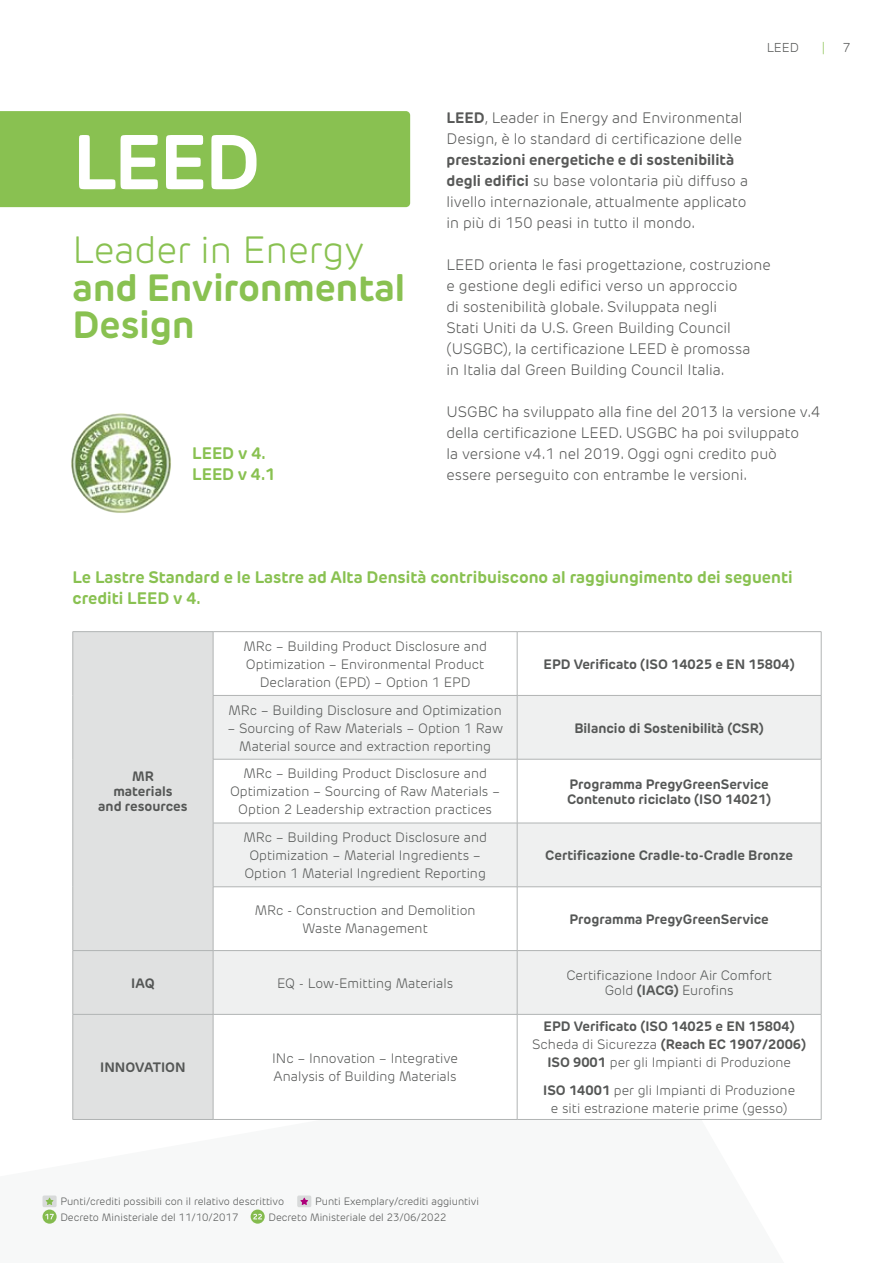
<style>
.page{position:relative;width:893px;height:1263px;background:#fff}
.page>*{position:absolute;margin:0;border:0;box-sizing:border-box;transform-origin:0 0}
.t1{font:700 76.5px "New Rubrik Edge";color:#fff}
.t2{font:700 37.5px/37.5px "New Rubrik Edge";color:#89c151}
.t3{font:300 37.5px "New Rubrik Edge";color:#89c151}
.t4{font:700 16.5px/21px "New Rubrik Edge";color:#89c151}
.t5{font:300 15px/21px "New Rubrik Edge";color:#575857}
.t6{font:300 13.5px/18px "New Rubrik Edge";color:#555756;text-align:center}
.t7{font:700 13.5px/15px "New Rubrik Edge";color:#555756;text-align:center}
.t8{font:300 12.75px "New Rubrik Edge";color:#555756}
.t9{font:300 12.75px "New Rubrik Edge";color:#89c151}
.t10{font:300 10.5px/15.8px "New Rubrik Edge";color:#555756}
.s1{font-weight:700}
.s2{font-weight:300}
</style>
<div class="page">
<svg style="left:42px;top:1059px;width:270px;height:165px"></svg>
<div style="left:0;top:111px;width:410px;height:96px;background:#89c151"></div>
<div style="left:74px;top:632px;width:139px;height:487px;background:#e0e1e1"></div>
<svg style="left:214px;top:632px;width:607px;height:487px"></svg>
<svg style="left:214px;top:696px;width:607px;height:318px;fill:#eff0f0"></svg>
<hr style="left:73px;top:632px;width:1px;height:63px;background:#b1b4b4">
<hr style="left:73px;top:695px;width:1px;height:64px;background:#b1b4b4">
<hr style="left:73px;top:759px;width:1px;height:64px;background:#b1b4b4">
<hr style="left:73px;top:823px;width:1px;height:64px;background:#b1b4b4">
<hr style="left:73px;top:887px;width:1px;height:63px;background:#b1b4b4">
<hr style="left:73px;top:631px;width:140px;height:1px;background:#b1b4b4">
<hr style="left:213px;top:632px;width:1px;height:63px;background:#b1b4b4">
<hr style="left:213px;top:631px;width:304px;height:1px;background:#b1b4b4">
<hr style="left:517px;top:631px;width:304px;height:1px;background:#b1b4b4">
<hr style="left:517px;top:632px;width:1px;height:63px;background:#b1b4b4">
<hr style="left:821px;top:632px;width:1px;height:63px;background:#b1b4b4">
<hr style="left:213px;top:695px;width:1px;height:64px;background:#b1b4b4">
<hr style="left:213px;top:695px;width:304px;height:1px;background:#b1b4b4">
<hr style="left:517px;top:695px;width:304px;height:1px;background:#b1b4b4">
<hr style="left:517px;top:695px;width:1px;height:64px;background:#b1b4b4">
<hr style="left:821px;top:695px;width:1px;height:64px;background:#b1b4b4">
<hr style="left:213px;top:759px;width:1px;height:64px;background:#b1b4b4">
<hr style="left:213px;top:759px;width:304px;height:1px;background:#b1b4b4">
<hr style="left:517px;top:759px;width:304px;height:1px;background:#b1b4b4">
<hr style="left:517px;top:759px;width:1px;height:64px;background:#b1b4b4">
<hr style="left:821px;top:759px;width:1px;height:64px;background:#b1b4b4">
<hr style="left:213px;top:823px;width:1px;height:64px;background:#b1b4b4">
<hr style="left:213px;top:823px;width:304px;height:1px;background:#b1b4b4">
<hr style="left:517px;top:823px;width:1px;height:64px;background:#b1b4b4">
<hr style="left:517px;top:823px;width:304px;height:1px;background:#b1b4b4">
<hr style="left:821px;top:823px;width:1px;height:64px;background:#b1b4b4">
<hr style="left:213px;top:887px;width:1px;height:63px;background:#b1b4b4">
<hr style="left:213px;top:886px;width:304px;height:1px;background:#b1b4b4">
<hr style="left:517px;top:887px;width:1px;height:63px;background:#b1b4b4">
<hr style="left:517px;top:886px;width:304px;height:1px;background:#b1b4b4">
<hr style="left:821px;top:887px;width:1px;height:63px;background:#b1b4b4">
<hr style="left:73px;top:951px;width:1px;height:63px;background:#b1b4b4">
<hr style="left:73px;top:950px;width:140px;height:1px;background:#b1b4b4">
<hr style="left:213px;top:951px;width:1px;height:63px;background:#b1b4b4">
<hr style="left:213px;top:950px;width:304px;height:1px;background:#b1b4b4">
<hr style="left:517px;top:951px;width:1px;height:63px;background:#b1b4b4">
<hr style="left:517px;top:950px;width:304px;height:1px;background:#b1b4b4">
<hr style="left:821px;top:951px;width:1px;height:63px;background:#b1b4b4">
<hr style="left:73px;top:1014px;width:1px;height:105px;background:#b1b4b4">
<hr style="left:73px;top:1014px;width:140px;height:1px;background:#b1b4b4">
<hr style="left:73px;top:1119px;width:140px;height:1px;background:#b1b4b4">
<hr style="left:213px;top:1014px;width:1px;height:105px;background:#b1b4b4">
<hr style="left:213px;top:1014px;width:304px;height:1px;background:#b1b4b4">
<hr style="left:213px;top:1119px;width:304px;height:1px;background:#b1b4b4">
<hr style="left:517px;top:1014px;width:1px;height:105px;background:#b1b4b4">
<hr style="left:517px;top:1014px;width:304px;height:1px;background:#b1b4b4">
<hr style="left:821px;top:1014px;width:1px;height:105px;background:#b1b4b4">
<hr style="left:517px;top:1119px;width:304px;height:1px;background:#b1b4b4">
<img style="left:71px;top:413px;width:100px;height:100px;border-radius:50px">
<h1 class="t1" style="left:73px;top:114px;width:189px">LEED</h1>
<h2 class="t3" style="left:73px;top:228px;width:293px">Leader in Energy</h2>
<h2 class="t2" style="left:73px;top:269px;width:334px">and Environmental<br>Design</h2>
<p class="t4" style="left:192px;top:443px;width:85px">LEED v 4.<br>LEED v 4.1</p>
<p class="t8" style="left:767px;top:40px;width:34px">LEED</p>
<p class="t9" style="left:822px;top:40px;width:5px">|</p>
<p class="t8" style="left:843px;top:40px;width:9px">7</p>
<p class="t5" style="left:446px;top:107px;width:298px"><span class="s1">LEED</span>, Leader in Energy and Environmental<br>Design, è lo standard di certificazione delle</p>
<p class="t5" style="left:446px;top:149px;width:303px"><span class="s1">prestazioni energetiche e di sostenibilità degli edifici</span> su base volontaria più diffuso a livello internazionale, attualmente applicato in più di 150 peasi in tutto il mondo.</p>
<p class="t5" style="left:446px;top:254px;width:326px">LEED orienta le fasi progettazione, costruzione e gestione degli edifici verso un approccio<br>di sostenibilità globale. Sviluppata negli<br>Stati Uniti da U.S. Green Building Council (USGBC), la certificazione LEED è promossa<br>in Italia dal Green Building Council Italia.</p>
<p class="t5" style="left:446px;top:401px;width:375px">USGBC ha sviluppato alla fine del 2013 la versione v.4 della certificazione LEED. USGBC ha poi sviluppato<br>la versione v4.1 nel 2019. Oggi ogni credito può essere perseguito con entrambe le versioni.</p>
<p class="t4" style="left:73px;top:567px;width:721px">Le Lastre Standard e le Lastre ad Alta Densità contribuiscono al raggiungimento dei seguenti crediti LEED v 4.</p>
<p class="t7" style="left:98px;top:769px;width:91px">MR<br>materials<br>and resources</p>
<p class="t6" style="left:243px;top:637px;width:245px">MRc – Building Product Disclosure and<br>Optimization – Environmental Product<br>Declaration (EPD) – Option 1 EPD</p>
<p class="t7" style="left:544px;top:656px;width:253px">EPD Verificato (ISO 14025 e EN 15804)</p>
<p class="t6" style="left:228px;top:701px;width:275px">MRc – Building Disclosure and Optimization</p>
<p class="t6" style="left:227px;top:719px;width:277px">– Sourcing of Raw Materials – Option 1 Raw<br>Material source and extraction reporting</p>
<p class="t7" style="left:574px;top:720px;width:191px">Bilancio di Sostenibilità (CSR)</p>
<p class="t6" style="left:230px;top:765px;width:272px">MRc – Building Product Disclosure and<br>Optimization – Sourcing of Raw Materials –<br>Option 2 Leadership extraction practices</p>
<p class="t7" style="left:567px;top:776px;width:206px;text-align:left">Programma PregyGreenService<br>Contenuto riciclato (ISO 14021)</p>
<p class="t6" style="left:243px;top:828px;width:245px">MRc – Building Product Disclosure and<br>Optimization – Material Ingredients –<br>Option 1 Material Ingredient Reporting</p>
<p class="t7" style="left:545px;top:848px;width:249px">Certificazione Cradle-to-Cradle Bronze</p>
<p class="t6" style="left:255px;top:901px;width:222px">MRc - Construction and Demolition<br>Waste Management</p>
<p class="t7" style="left:569px;top:912px;width:201px">Programma PregyGreenService</p>
<p class="t7" style="left:131px;top:975px;width:25px">IAQ</p>
<p class="t6" style="left:277px;top:974px;width:178px">EQ - Low-Emitting Materials</p>
<p class="t6" style="left:566px;top:968px;width:207px;line-height:15px">Certificazione Indoor Air Comfort<br>Gold <span class="s1">(IACG)</span> Eurofins</p>
<p class="t7" style="left:100px;top:1060px;width:87px">INNOVATION</p>
<p class="t6" style="left:272px;top:1049px;width:187px;text-align:left">INc – Innovation – Integrative<br>Analysis of Building Materials</p>
<p class="t10" style="left:60px;top:1193px;width:225px">Punti/crediti possibili con il relativo descrittivo</p>
<p class="t10" style="left:268px;top:1193px;width:212px;text-indent:47px">Punti Exemplary/crediti aggiuntivi<br>Decreto Ministeriale del 23/06/2022</p>
<p class="t10" style="left:60px;top:1209px;width:180px">Decreto Ministeriale del 11/10/2017</p>
<p class="t7" style="left:532px;top:1017px;width:275px;line-height:18px">EPD Verificato (ISO 14025 e EN 15804)<br><span class="s2">Scheda di Sicurezza</span> (Reach EC 1907/2006)<br>ISO 9001 <span class="s2">per gli Impianti di Produzione</span></p>
<p class="t6" style="left:543px;top:1082px;width:253px"><span class="s1">ISO 14001</span> per gli Impianti di Produzione e siti estrazione materie prime (gesso)</p>
</div>
